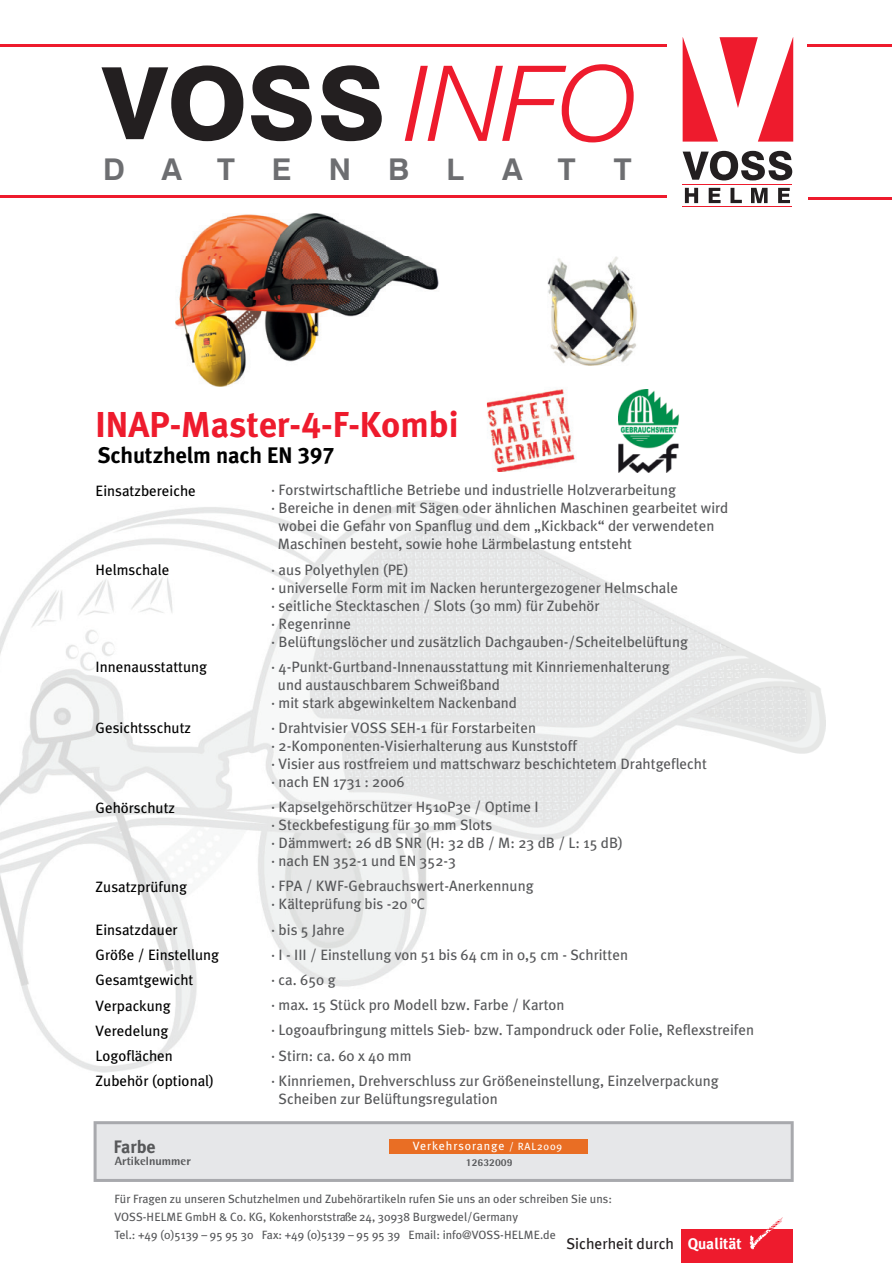
<style>
.page{position:relative;width:893px;height:1263px;background:#fff}
.page>*{position:absolute;margin:0;border:0;box-sizing:border-box;transform-origin:0 0}
.t1{font:italic 300 105.15px "Helvetica Neue LT Com";color:#ee1b2d}
.t2{font:36px "Meta Bold Turk LF";color:#ee1b2d}
.t3{font:700 30px "Swiss 721 BT";letter-spacing:1.235em;color:#6d6e71}
.t4{font:22.5px "Meta Bold Turk LF";letter-spacing:-.01em;color:#000}
.t5{font:700 18px "Meta Plus";color:#57585a}
.t6{font:15.6px "Meta Plus";color:#231f20}
.t7{font:15px/18px "Meta Plus";color:#57585a}
.t8{font:15px/25.2px "Meta Plus";color:#000}
.t9{font:12px/18px "Meta Plus";color:#57585a}
.t10{font:12px "Meta Plus";letter-spacing:.075em;color:#fff}
.t11{font:800 12px "AT Rotis Semi Sans";color:#57585a}
.t12{font:800 10.5px "AT Rotis Semi Sans";color:#57585a}
.s1{font-size:10.5px}
.s2{font-weight:700;color:#fff}
</style>
<div class="page">
<div style="left:681px;top:1229px;width:111px;height:34px;background:#ee1b2d"></div>
<svg style="left:749px;top:1217px;width:34px;height:33px"></svg>
<img style="left:0;top:501px;width:721px;height:571px">
<img style="left:721px;top:638px;width:104px;height:116px">
<svg style="left:94px;top:1121px;width:699px;height:61px;background:#dfdfe1"></svg>
<div style="left:389px;top:1139px;width:199px;height:14px;background:#e96e24"></div>
<img style="left:487px;top:389px;width:88px;height:83px">
<img style="left:619px;top:390px;width:60px;height:82px">
<img style="left:547px;top:256px;width:90px;height:109px">
<img style="left:175px;top:214px;width:264px;height:172px">
<hr style="left:0;top:44px;width:667px;height:3px;background:#ee1b2d">
<svg style="left:101px;top:65px;width:281px;height:76px"></svg>
<svg style="left:682px;top:37px;width:111px;height:105px"></svg>
<svg style="left:682px;top:151px;width:110px;height:29px"></svg>
<svg style="left:685px;top:188px;width:105px;height:15px"></svg>
<hr style="left:683px;top:184px;width:109px;height:1px;background:#ee1b2d">
<hr style="left:683px;top:206px;width:109px;height:1px;background:#ee1b2d">
<hr style="left:807px;top:44px;width:84px;height:2px;background:#ee1b2d">
<hr style="left:0;top:196px;width:667px;height:2px;background:#ee1b2d">
<hr style="left:808px;top:197px;width:83px;height:2px;background:#ee1b2d">
<h1 class="t1" style="left:404px;top:43px;width:233px">INFO</h1>
<h3 class="t3" style="left:103px;top:152px;width:362px">DATENBL</h3>
<h3 class="t3" style="left:502px;top:152px;width:75px">A T</h3>
<h3 class="t3" style="left:613px;top:152px;width:19px">T</h3>
<h2 class="t2" style="left:96px;top:403px;width:364px">INAP-Master-4-F-Kombi</h2>
<h3 class="t4" style="left:97px;top:442px;width:239px">Schutzhelm nach EN 397</h3>
<p class="t8" style="left:96px;top:479px;width:102px">Einsatzbereiche</p>
<p class="t8" style="left:96px;top:558px;width:75px">Helmschale</p>
<p class="t8" style="left:96px;top:655px;width:113px">Innenausstattung</p>
<p class="t8" style="left:96px;top:717px;width:97px">Gesichtsschutz</p>
<p class="t8" style="left:96px;top:796px;width:81px">Gehörschutz</p>
<p class="t8" style="left:96px;top:875px;width:93px">Zusatzprüfung</p>
<p class="t8" style="left:96px;top:918px;width:125px">Einsatzdauer<br>Größe / Einstellung<br>Gesamtgewicht<br>Verpackung<br>Veredelung<br>Logoflächen<br>Zubehör (optional)</p>
<p class="t7" style="left:271px;top:482px;width:406px">· Forstwirtschaftliche Betriebe und industrielle Holzverarbeitung</p>
<p class="t7" style="left:271px;top:500px;width:459px">· Bereiche in denen mit Sägen oder ähnlichen Maschinen gearbeitet wird</p>
<p class="t7" style="left:279px;top:518px;width:437px">wobei die Gefahr von Spanflug und dem „Kickback“ der verwendeten</p>
<p class="t7" style="left:278px;top:536px;width:356px">Maschinen besteht, sowie hohe Lärmbelastung entsteht</p>
<p class="t7" style="left:271px;top:561px;width:418px">· aus Polyethylen (PE)<br>· universelle Form mit im Nacken heruntergezogener Helmschale<br>· seitliche Stecktaschen / Slots (30 mm) für Zubehör<br>· Regenrinne<br>· Belüftungslöcher und zusätzlich Dachgauben-/Scheitelbelüftung</p>
<p class="t7" style="left:271px;top:659px;width:400px">· 4-Punkt-Gurtband-Innenausstattung mit Kinnriemenhalterung</p>
<p class="t7" style="left:278px;top:677px;width:224px">und austauschbarem Schweißband</p>
<p class="t7" style="left:271px;top:695px;width:247px">· mit stark abgewinkeltem Nackenband</p>
<p class="t7" style="left:271px;top:720px;width:437px">· Drahtvisier VOSS SEH-1 für Forstarbeiten<br>· 2-Komponenten-Visierhalterung aus Kunststoff<br>· Visier aus rostfreiem und mattschwarz beschichtetem Drahtgeflecht · nach EN 1731 : 2006</p>
<p class="t7" style="left:271px;top:799px;width:353px">· Kapselgehörschützer H510P3e / Optime I<br>· Steckbefestigung für 30 mm Slots<br>· Dämmwert: 26 dB SNR (H: 32 dB / M: 23 dB / L: 15 dB) · nach EN 352-1 und EN 352-3</p>
<p class="t7" style="left:271px;top:878px;width:264px">· FPA / KWF-Gebrauchswert-Anerkennung · Kälteprüfung bis -20 °C</p>
<p class="t7" style="left:271px;top:918px;width:484px;line-height:25.2px">· bis 5 Jahre<br>· I - III / Einstellung von 51 bis 64 cm in 0,5 cm - Schritten<br>· ca. 650 g<br>· max. 15 Stück pro Modell bzw. Farbe / Karton<br>· Logoaufbringung mittels Sieb- bzw. Tampondruck oder Folie, Reflexstreifen · Stirn: ca. 60 x 40 mm<br>· Kinnriemen, Drehverschluss zur Größeneinstellung, Einzelverpackung</p>
<p class="t7" style="left:279px;top:1091px;width:221px">Scheiben zur Belüftungsregulation</p>
<p class="t5" style="left:113px;top:1136px;width:44px">Farbe</p>
<p class="t10" style="left:413px;top:1140px;width:151px">Verkehrsorange <span class="s1">/ RAL2009</span></p>
<p class="t11" style="left:115px;top:1154px;width:78px">Artikelnummer</p>
<p class="t12" style="left:466px;top:1157px;width:48px">12632009</p>
<p class="t9" style="left:114px;top:1190px;width:499px">Für Fragen zu unseren Schutzhelmen und Zubehörartikeln rufen Sie uns an oder schreiben Sie uns:</p>
<p class="t9" style="left:114px;top:1208px;width:443px">VOSS-HELME GmbH &amp; Co. KG, Kokenhorststraße 24, 30938 Burgwedel/Germany<br>Tel.: +49 (0)5139 – 95 95 30 Fax: +49 (0)5139 – 95 95 39 Email: info@VOSS-HELME.de</p>
<p class="t6" style="left:566px;top:1234px;width:177px">Sicherheit durch <span class="s2">Qualität</span></p>
</div>
